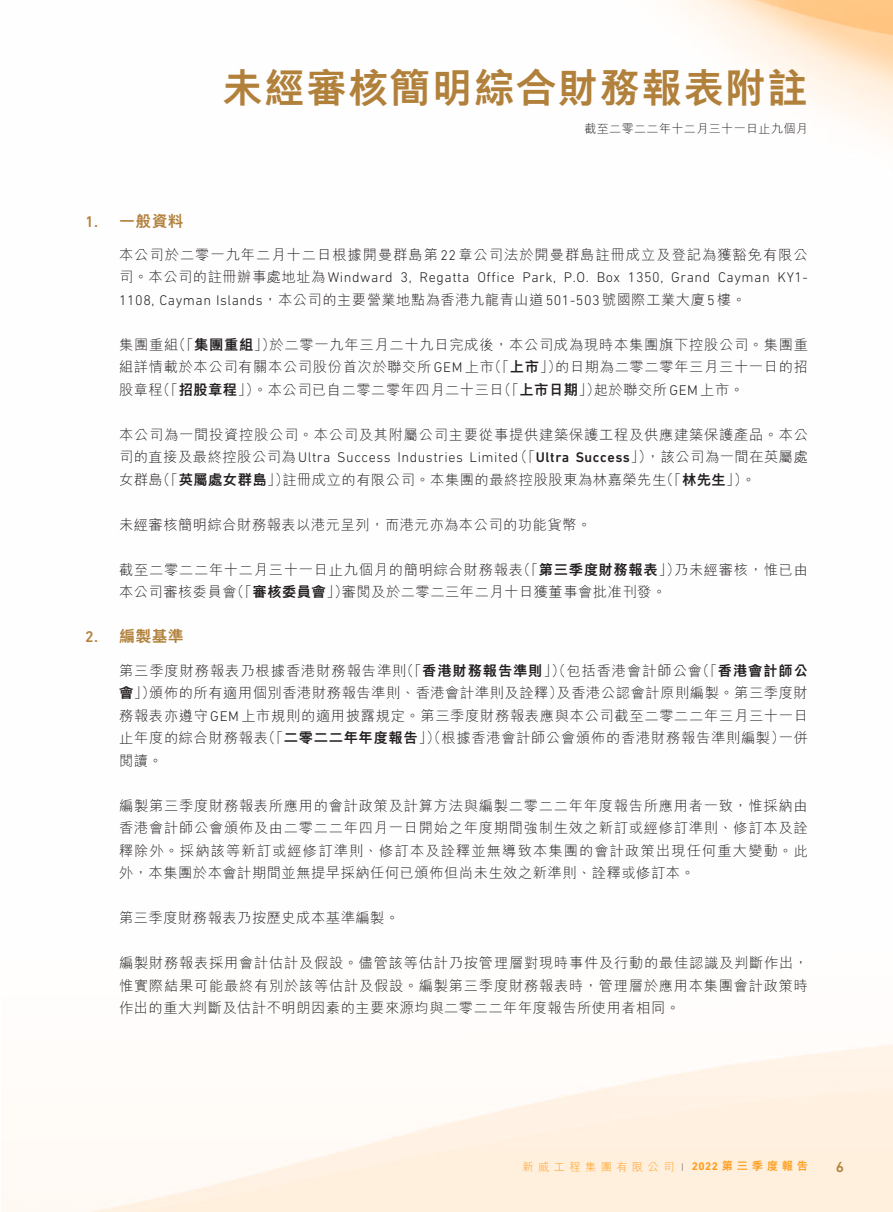
<style>
.page{position:relative;width:893px;height:1212px;background:#fff}
.page>*{position:absolute;margin:0;border:0;box-sizing:border-box;transform-origin:0 0}
.主標題{font:800 40.5px "M Hei HK";letter-spacing:.035em;color:#b1813c}
._3__標題{font:800 15.75px "M Hei HK";letter-spacing:.035em;color:#b1813c}
._3__標題-2{font:500 15.75px "DIN Next LT Pro";color:#b1813c}
.t1{font:500 15px "DIN Next LT Pro";color:#b1813c}
._1__內文{font:300 14.25px/22.5px "M Hei HK";letter-spacing:.045em;color:#231f20}
._1__內文-2{font:300 14.25px "DIN Next LT Pro";letter-spacing:.035em;color:#231f20}
._1__內文-3{font:300 14.25px/22.5px "M Hei HK";letter-spacing:.07em;color:#231f20;text-align:right}
._1__內文-4{font:300 14.25px "M Hei HK";letter-spacing:.065em;color:#231f20}
._1__內文-5{font:800 14.25px "M Hei HK";letter-spacing:.05em;color:#231f20}
._1__內文-6{font:500 14.25px "DIN Next LT Pro";letter-spacing:.035em;color:#231f20}
.日期{font:300 12px "M Hei HK";letter-spacing:.035em;color:#231f20}
.t2{font:800 11.25px "M Hei HK";letter-spacing:.33em;color:#ff9d1b}
.t3{font:300 11.25px "M Hei HK";letter-spacing:.39em;color:#ff9d1b}
.t4{font:300 7.5px "M Hei HK";color:#6c6d70}
.s1{font-family:"DIN Next LT Pro"}
.s2{font-weight:800}
.s3{font-family:"M Hei HK";font-weight:300}
.s4{font-weight:300}
.s5{font-family:"DIN Next LT Pro";font-weight:700}
</style>
<div class="page">
<p class="主標題" style="left:222px;top:67px;width:587px">未經審核簡明綜合財務報表附註</p>
<p class="日期" style="left:584px;top:123px;width:225px">截至二零二二年十二月三十一日止九個月</p>
<p class="_3__標題-2" style="left:85px;top:212px;width:15px">1.</p>
<p class="_3__標題-2" style="left:85px;top:628px;width:15px">2.</p>
<p class="_3__標題" style="left:119px;top:213px;width:66px">一般資料</p>
<p class="_1__內文-3" style="left:119px;top:243px;width:690px">本公司於二零一九年二月十二日根據開曼群島第<span class="s1">22</span>章公司法於開曼群島註冊成立及登記為獲豁免有限公<br><span class="s1">KY1-</span></p>
<p class="_1__內文" style="left:119px;top:266px;width:629px">司。本公司的註冊辦事處地址為<span class="s1">Windward<br>1108, Cayman Islands</span>，本公司的主要營業地點為香港九龍青山道<span class="s1">501-503</span>號國際工業大廈<span class="s1">5</span>樓。</p>
<p class="_1__內文" style="left:269px;top:333px;width:540px">於二零一九年三月二十九日完成後，本公司成為現時本集團旗下控股公司。集團重</p>
<p class="_1__內文-2" style="left:401px;top:269px;width:13px">3,</p>
<p class="_1__內文-2" style="left:477px;top:269px;width:39px">Office</p>
<p class="_1__內文-2" style="left:523px;top:269px;width:68px">Park P, O. .</p>
<p class="_1__內文-2" style="left:628px;top:269px;width:37px">1350,</p>
<p class="_1__內文-2" style="left:671px;top:269px;width:41px">Grand</p>
<p class="_1__內文-2" style="left:718px;top:269px;width:53px">Cayman</p>
<p class="_1__內文-2" style="left:420px;top:269px;width:52px">Regatta</p>
<p class="_1__內文-2" style="left:597px;top:269px;width:25px">Box</p>
<p class="_1__內文" style="left:172px;top:333px;width:106px">（「<span class="s2">集團重組</span>」）</p>
<p class="_1__內文" style="left:119px;top:333px;width:61px">集團重組</p>
<p class="_1__內文" style="left:119px;top:356px;width:376px">組詳情載於本公司有關本公司股份首次於聯交所<span class="s1">GEM</span>上市</p>
<p class="_1__內文" style="left:487px;top:356px;width:76px">（「<span class="s2">上市</span>」）</p>
<p class="_1__內文" style="left:555px;top:356px;width:254px">的日期為二零二零年三月三十一日的招</p>
<p class="_1__內文" style="left:156px;top:378px;width:349px">（「<span class="s2">招股章程</span>」）。本公司已自二零二零年四月二十三日</p>
<p class="_1__內文" style="left:497px;top:378px;width:105px">（「<span class="s2">上市日期</span>」）</p>
<p class="_1__內文" style="left:594px;top:378px;width:152px">起於聯交所<span class="s1">GEM</span>上市。</p>
<p class="_1__內文" style="left:119px;top:378px;width:45px">股章程</p>
<p class="_1__內文" style="left:119px;top:423px;width:691px;text-align:right">本公司為一間投資控股公司。本公司及其附屬公司主要從事提供建築保護工程及供應建築保護產品。本公，該公司為一間在英屬處</p>
<p class="_1__內文-6" style="left:514px;top:449px;width:57px"><span class="s3">（「</span>Ultra</p>
<p class="_1__內文-6" style="left:576px;top:449px;width:78px">Success<span class="s3">」）</span></p>
<p class="_1__內文" style="left:119px;top:446px;width:213px">司的直接及最終控股公司為<span class="s1">Ultra</span></p>
<p class="_1__內文-2" style="left:337px;top:449px;width:55px">Success</p>
<p class="_1__內文-2" style="left:397px;top:449px;width:67px">Industries</p>
<p class="_1__內文-2" style="left:470px;top:449px;width:50px">Limited</p>
<p class="_1__內文-5" style="left:156px;top:472px;width:134px"><span class="s4">（「</span>英屬處女群島<span class="s4">」）</span></p>
<p class="_1__內文" style="left:660px;top:468px;width:98px">（「<span class="s2">林先生</span> 。(「</p>
<p class="_1__內文" style="left:283px;top:468px;width:385px">註冊成立的有限公司。本集團的最終控股股東為林嘉榮先生</p>
<p class="_1__內文" style="left:119px;top:468px;width:45px">女群島</p>
<p class="_1__內文" style="left:119px;top:513px;width:474px">未經審核簡明綜合財務報表以港元呈列，而港元亦為本公司的功能貨幣。</p>
<p class="_1__內文-5" style="left:516px;top:562px;width:165px"><span class="s4">（「</span>第三季度財務報表<span class="s4">」）</span></p>
<p class="_1__內文" style="left:342px;top:558px;width:326px;text-indent:-223px">截至二零二二年十二月三十一日止九個月的簡明綜合財務報表<br>審閱及於二零二三年二月十日獲董事會批准刊發。</p>
<p class="_1__內文" style="left:674px;top:558px;width:135px">乃未經審核，惟已由</p>
<p class="_1__內文-5" style="left:230px;top:585px;width:120px"><span class="s4">（「</span>審核委員會<span class="s4">」）</span></p>
<p class="_1__內文" style="left:119px;top:581px;width:119px">本公司審核委員會</p>
<p class="_3__標題" style="left:119px;top:629px;width:66px">編製基準</p>
<p class="_1__內文-4" style="left:400px;top:663px;width:304px">（「<span class="s2">香港財務報告準則</span>」）（包括香港會計師公會</p>
<p class="_1__內文-5" style="left:695px;top:663px;width:114px"><span class="s4">（「</span>香港會計師公</p>
<p class="_1__內文-4" style="left:119px;top:663px;width:289px">第三季度財務報表乃根據香港財務報告準則</p>
<p class="_1__內文" style="left:119px;top:681px;width:38px"><span class="s2">會</span>」）</p>
<p class="_1__內文" style="left:119px;top:704px;width:690px">務報表亦遵守<span class="s1">GEM</span>上市規則的適用披露規定。第三季度財務報表應與本公司截至二零二二年三月三十一日</p>
<p class="_1__內文" style="left:779px;top:726px;width:31px">一併</p>
<p class="_1__內文" style="left:149px;top:681px;width:415px">頒佈的所有適用個別香港財務報告準則、香港會計準則及詮釋）</p>
<p class="_1__內文" style="left:557px;top:681px;width:253px">及香港公認會計原則編製。第三季度財</p>
<p class="_1__內文" style="left:261px;top:726px;width:525px">（「<span class="s2">二零二二年年度報告</span>」）（根據香港會計師公會頒佈的香港財務報告準則編製）</p>
<p class="_1__內文" style="left:119px;top:726px;width:151px">止年度的綜合財務報表閱讀。</p>
<p class="_1__內文" style="left:119px;top:794px;width:690px;text-align:justify">編製第三季度財務報表所應用的會計政策及計算方法與編製二零二二年年度報告所應用者一致，惟採納由香港會計師公會頒佈及由二零二二年四月一日開始之年度期間強制生效之新訂或經修訂準則、修訂本及詮釋除外。採納該等新訂或經修訂準則、修訂本及詮釋並無導致本集團的會計政策出現任何重大變動。此外，本集團於本會計期間並無提早採納任何已頒佈但尚未生效之新準則、詮釋或修訂本。</p>
<p class="_1__內文" style="left:119px;top:906px;width:282px">第三季度財務報表乃按歷史成本基準編製。</p>
<p class="_1__內文" style="left:119px;top:951px;width:691px;text-align:justify">編製財務報表採用會計估計及假設。儘管該等估計乃按管理層對現時事件及行動的最佳認識及判斷作出，惟實際結果可能最終有別於該等估計及假設。編製第三季度財務報表時，管理層於應用本集團會計政策時作出的重大判斷及估計不明朗因素的主要來源均與二零二二年年度報告所使用者相同。</p>
<p class="t3" style="left:523px;top:1161px;width:153px">新威工程集團有限公司</p>
<p class="t4" style="left:679px;top:1163px;width:9px">｜</p>
<p class="t2" style="left:692px;top:1160px;width:117px"><span class="s5">2022</span>第三季度報告</p>
<p class="t1" style="left:836px;top:1158px;width:10px">6</p>
</div>
